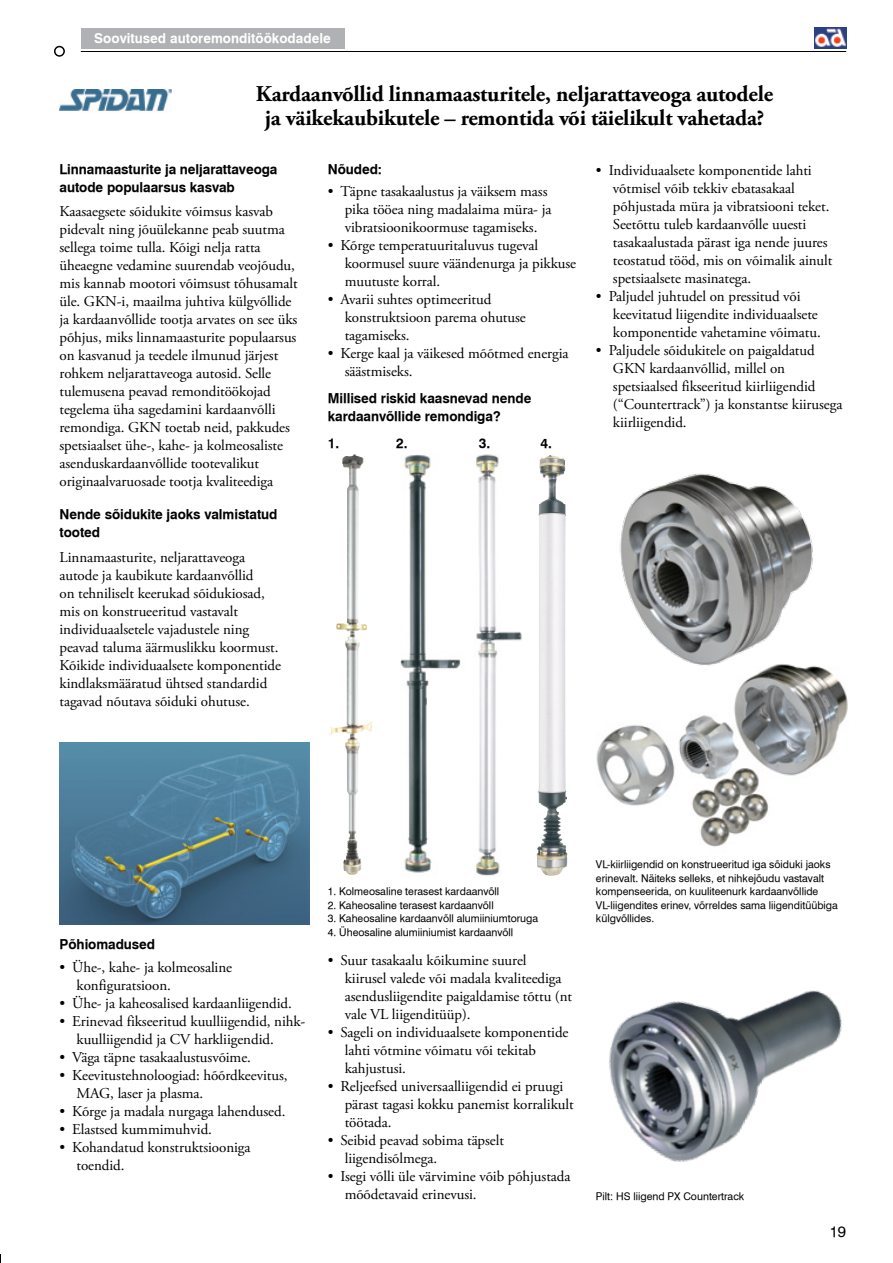
<style>
.page{position:relative;width:893px;height:1263px;background:#fff}
.page>*{position:absolute;margin:0;border:0;box-sizing:border-box;transform-origin:0 0}
.t1{font:700 22.5px/24px "Adobe Garamond Pro";letter-spacing:-.01em;color:#000;text-align:center}
.t2{font:15px/18px "Adobe Garamond Pro";letter-spacing:-.005em;color:#000}
.t3{font:15px "Helvetica ULT";color:#000}
.t4{font:13.5px/18px "Helvetica ULT Bold";letter-spacing:-.005em;color:#000}
.t5{font:13.5px "Helvetica ULT Bold";color:#fff}
.t6{font:10.5px/13.5px "Helvetica ULT";color:#000}
</style>
<div class="page">
<hr style="left:81px;top:51px;width:765px;height:1px;background:#000">
<div style="left:54px;top:46px;width:11px;height:11px;border:2px solid #000;border-radius:50%"></div>
<img style="left:814px;top:28px;width:32px;height:20px">
<div style="left:81px;top:28px;width:263px;height:21px;background:#afb1b4"></div>
<img style="left:60px;top:90px;width:112px;height:22px">
<img style="left:60px;top:742px;width:250px;height:183px">
<img style="left:476px;top:454px;width:46px;height:422px">
<img style="left:329px;top:454px;width:25px;height:385px">
<img style="left:400px;top:454px;width:61px;height:419px">
<img style="left:537px;top:455px;width:13px;height:401px">
<img style="left:596px;top:684px;width:252px;height:163px">
<img style="left:609px;top:990px;width:233px;height:172px">
<img style="left:619px;top:473px;width:222px;height:211px">
<p class="t5" style="left:94px;top:30px;width:238px">Soovitused autoremonditöökodadele</p>
<h1 class="t1" style="left:256px;top:83px;width:519px">Kardaanvõllid linnamaasturitele, neljarattaveoga autodele ja väikekaubikutele – remontida või täielikult vahetada?</h1>
<p class="t4" style="left:60px;top:160px;width:220px">Linnamaasturite ja neljarattaveoga autode populaarsus kasvab</p>
<p class="t2" style="left:60px;top:203px;width:240px">Kaasaegsete sõidukite võimsus kasvab pidevalt ning jõuülekanne peab suutma sellega toime tulla. Kõigi nelja ratta üheaegne vedamine suurendab veojõudu, mis kannab mootori võimsust tõhusamalt üle. GKN-i, maailma juhtiva külgvõllide ja kardaanvõllide tootja arvates on see üks põhjus, miks linnamaasturite populaarsus on kasvanud ja teedele ilmunud järjest rohkem neljarattaveoga autosid. Selle tulemusena peavad remonditöökojad tegelema üha sagedamini kardaanvõlli remondiga. GKN toetab neid, pakkudes spetsiaalset ühe-, kahe- ja kolmeosaliste asenduskardaanvõllide tootevalikut originaalvaruosade tootja kvaliteediga</p>
<p class="t4" style="left:60px;top:505px;width:220px">Nende sõidukite jaoks valmistatud tooted</p>
<p class="t2" style="left:60px;top:548px;width:223px">Linnamaasturite, neljarattaveoga autode ja kaubikute kardaanvõllid<br>on tehniliselt keerukad sõidukiosad, mis on konstrueeritud vastavalt individuaalsetele vajadustele ning peavad taluma äärmuslikku koormust.<br>Kõikide individuaalsete komponentide kindlaksmääratud ühtsed standardid tagavad nõutava sõiduki ohutuse.</p>
<p class="t2" style="left:613px;top:161px;width:221px;text-indent:-17px">• Individuaalsete komponentide lahti võtmisel võib tekkiv ebatasakaal põhjustada müra ja vibratsiooni teket.<br>Seetõttu tuleb kardaanvõlle uuesti tasakaalustada pärast iga nende juures teostatud tööd, mis on võimalik ainult spetsiaalsete masinatega.</p>
<p class="t2" style="left:613px;top:287px;width:209px;text-indent:-17px">• Paljudel juhtudel on pressitud või keevitatud liigendite individuaalsete komponentide vahetamine võimatu.</p>
<p class="t2" style="left:613px;top:341px;width:231px;text-indent:-17px">• Paljudele sõidukitele on paigaldatud GKN kardaanvõllid, millel on spetsiaalsed fikseeritud kiirliigendid (“Countertrack”) ja konstantse kiirusega kiirliigendid.</p>
<p class="t4" style="left:328px;top:160px;width:56px">Nõuded:</p>
<p class="t2" style="left:345px;top:183px;width:208px;text-indent:-17px">• Täpne tasakaalustus ja väiksem mass pika tööea ning madalaima müra- ja vibratsioonikoormuse tagamiseks.</p>
<p class="t2" style="left:345px;top:237px;width:233px;text-indent:-17px">• Kõrge temperatuuritaluvus tugeval koormusel suure väändenurga ja pikkuse muutuste korral.</p>
<p class="t2" style="left:345px;top:291px;width:183px;text-indent:-17px">• Avarii suhtes optimeeritud konstruktsioon parema ohutuse tagamiseks.</p>
<p class="t2" style="left:345px;top:345px;width:225px;text-indent:-17px">• Kerge kaal ja väikesed mõõtmed energia säästmiseks.</p>
<p class="t4" style="left:328px;top:389px;width:205px">Millised riskid kaasnevad nende kardaanvõllide remondiga?</p>
<p class="t4" style="left:328px;top:434px;width:13px">1.</p>
<p class="t4" style="left:396px;top:434px;width:13px">2.</p>
<p class="t4" style="left:479px;top:434px;width:13px">3.</p>
<p class="t4" style="left:541px;top:434px;width:13px">4.</p>
<p class="t4" style="left:60px;top:935px;width:97px">Põhiomadused</p>
<p class="t2" style="left:77px;top:958px;width:157px;text-indent:-17px">• Ühe-, kahe- ja kolmeosaline konfiguratsioon.</p>
<p class="t2" style="left:60px;top:994px;width:234px">• Ühe- ja kaheosalised kardaanliigendid.</p>
<p class="t2" style="left:77px;top:1012px;width:230px;text-indent:-17px">• Erinevad fikseeritud kuulliigendid, nihk&shy;kuulliigendid ja CV harkliigendid.</p>
<p class="t2" style="left:59px;top:1048px;width:193px">• Väga täpne tasakaalustusvõime.</p>
<p class="t2" style="left:76px;top:1066px;width:213px;text-indent:-17px">• Keevitustehnoloogiad: hõõrdkeevitus,<br>MAG, laser ja plasma.</p>
<p class="t2" style="left:59px;top:1102px;width:227px">• Kõrge ja madala nurgaga lahendused.</p>
<p class="t2" style="left:59px;top:1120px;width:154px">• Elastsed kummimuhvid.</p>
<p class="t2" style="left:76px;top:1138px;width:176px;text-indent:-17px">• Kohandatud konstruktsiooniga toendid.</p>
<p class="t6" style="left:328px;top:884px;width:173px">1. Kolmeosaline terasest kardaanvõll</p>
<p class="t6" style="left:328px;top:898px;width:167px">2. Kaheosaline terasest kardaanvõll</p>
<p class="t6" style="left:328px;top:911px;width:212px">3. Kaheosaline kardaanvõll alumiiniumtoruga</p>
<p class="t6" style="left:328px;top:925px;width:187px">4. Üheosaline alumiiniumist kardaanvõll</p>
<p class="t2" style="left:345px;top:952px;width:229px;text-indent:-17px">• Suur tasakaalu kõikumine suurel<br>kiirusel valede või madala kvaliteediga asendusliigendite paigaldamise tõttu (nt vale VL liigenditüüp).</p>
<p class="t2" style="left:345px;top:1024px;width:225px;text-indent:-17px">• Sageli on individuaalsete komponentide lahti võtmine võimatu või tekitab kahjustusi.</p>
<p class="t2" style="left:345px;top:1078px;width:230px;text-indent:-17px">• Reljeefsed universaalliigendid ei pruugi pärast tagasi kokku panemist korralikult töötada.</p>
<p class="t2" style="left:345px;top:1132px;width:161px;text-indent:-17px">• Seibid peavad sobima täpselt liigendisõlmega.</p>
<p class="t2" style="left:345px;top:1168px;width:227px;text-indent:-17px">• Isegi võlli üle värvimine võib põhjustada mõõdetavaid erinevusi.</p>
<p class="t6" style="left:596px;top:857px;width:243px">VL-kiirliigendid on konstrueeritud iga sõiduki jaoks erinevalt. Näiteks selleks, et nihkejõudu vastavalt kompenseerida, on kuuliteenurk kardaanvõllide VL-liigendites erinev, võrreldes sama liigenditüübiga külgvõllides.</p>
<p class="t6" style="left:596px;top:1189px;width:150px">Pilt: HS liigend PX Countertrack</p>
<p class="t3" style="left:830px;top:1223px;width:18px">19</p>
</div>
